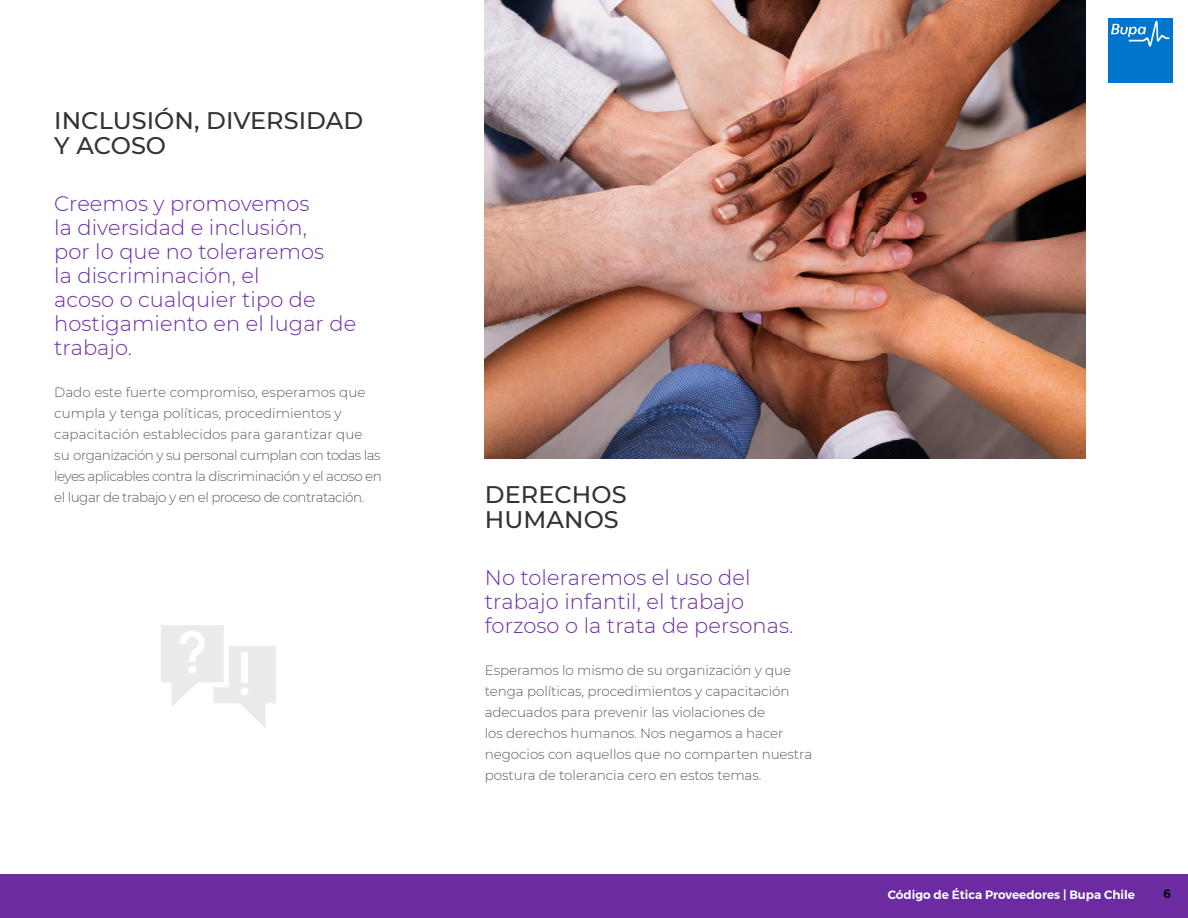
<style>
.page{position:relative;width:1188px;height:918px;background:#fff}
.page>*{position:absolute;margin:0;border:0;box-sizing:border-box;transform-origin:0 0}
.t1{font:500 24px/25.5px "Montserrat";letter-spacing:.005em;color:#333}
.t2{font:300 21px/24px "Montserrat";letter-spacing:.005em;color:#6b2ba1}
.t3{font:300 13.5px/21px "Montserrat";letter-spacing:-.035em;color:#5c5c5c}
.t4{font:300 13.5px/21px "Montserrat";letter-spacing:-.005em;color:#5c5c5c}
.t5{font:600 12px "Montserrat";color:#fff}
.t6{font:600 12px "Montserrat";color:#000}
</style>
<div class="page">
<div style="left:0;top:874px;width:1188px;height:44px;background:#6b2ba1"></div>
<img style="left:485px;top:0;width:601px;height:459px">
<svg style="left:161px;top:625px;width:115px;height:103px"></svg>
<div style="left:241px;top:653px;width:7px;height:30px;background:#fff"></div>
<div style="left:1108px;top:18px;width:65px;height:64px;background:#0075cc"></div>
<svg style="left:1111px;top:21px;width:59px;height:26px"></svg>
<h1 class="t1" style="left:54px;top:107px;width:311px">INCLUSIÓN, DIVERSIDAD<br>Y ACOSO</h1>
<h2 class="t2" style="left:54px;top:191px;width:304px">Creemos y promovemos<br>la diversidad e inclusión,<br>por lo que no toleraremos<br>la discriminación, el<br>acoso o cualquier tipo de hostigamiento en el lugar de trabajo.</h2>
<p class="t3" style="left:54px;top:381px;width:329px">Dado este fuerte compromiso, esperamos que cumpla y tenga políticas, procedimientos y capacitación establecidos para garantizar que<br>su organización y su personal cumplan con todas las leyes aplicables contra la discriminación y el acoso en el lugar de trabajo y en el proceso de contratación.</p>
<h1 class="t1" style="left:485px;top:481px;width:143px">DERECHOS<br>HUMANOS</h1>
<h2 class="t2" style="left:485px;top:565px;width:310px">No toleraremos el uso del trabajo infantil, el trabajo forzoso o la trata de personas.</h2>
<p class="t4" style="left:485px;top:659px;width:329px">Esperamos lo mismo de su organización y que tenga políticas, procedimientos y capacitación adecuados para prevenir las violaciones de<br>los derechos humanos. Nos negamos a hacer negocios con aquellos que no comparten nuestra postura de tolerancia cero en estos temas.</p>
<p class="t5" style="left:888px;top:885px;width:249px">Código de Ética Proveedores | Bupa Chile</p>
<p class="t6" style="left:1164px;top:884px;width:9px">6</p>
</div>
